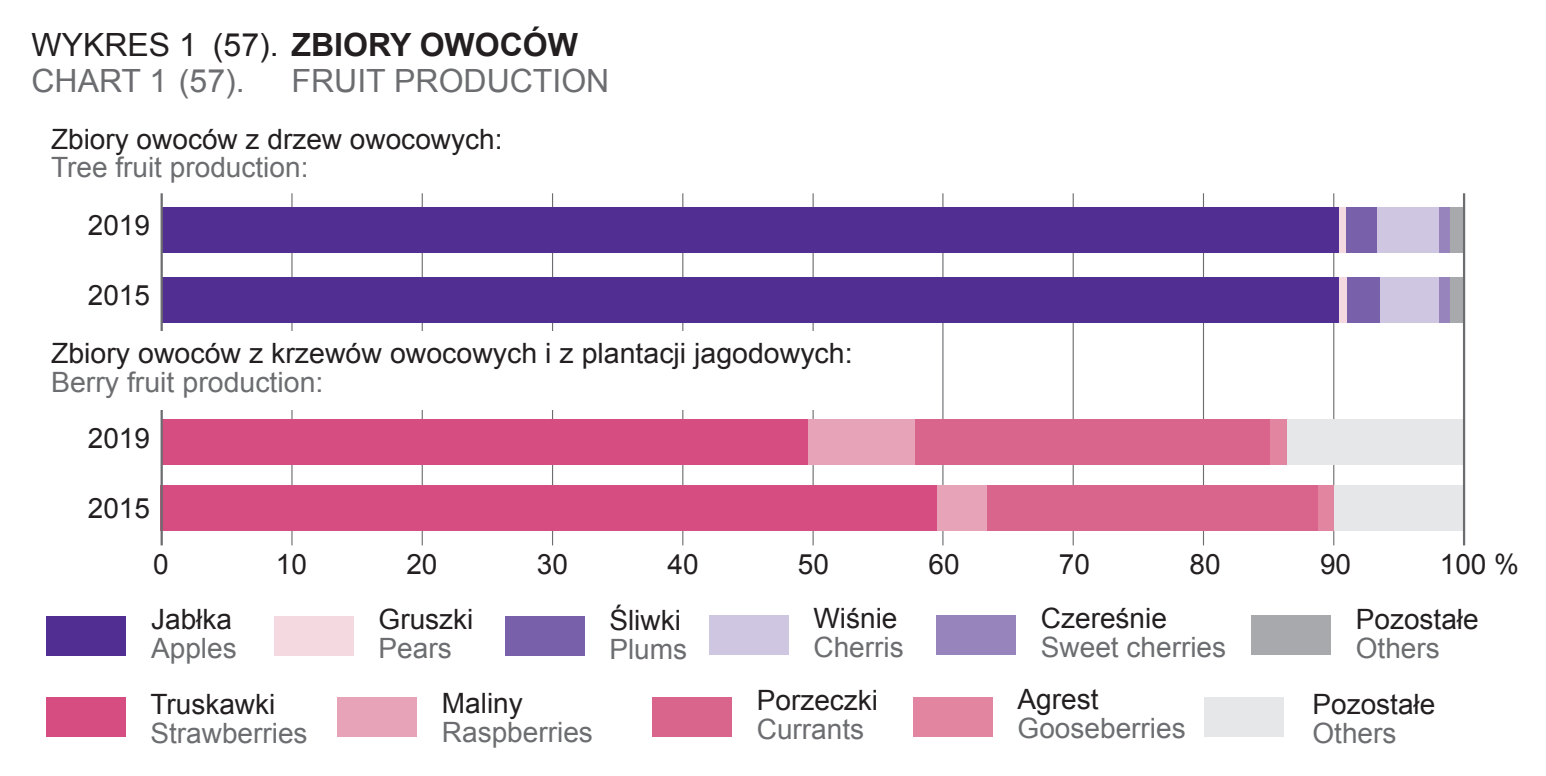
<style>
.page{position:relative;width:1546px;height:776px;background:#fff}
.page>*{position:absolute;margin:0;border:0;box-sizing:border-box;transform-origin:0 0}
.t1{font:32px/36px "Arial";color:#231f20}
.t2{font:32px "Arial";color:#6c6d70}
.t3{font:28px "Arial";color:#231f20}
.t4{font:28px "Arial";color:#6c6d70}
.s1{font-weight:700}
.s2{color:#6c6d70}
</style>
<div class="page">
<hr style="left:1332px;top:193px;width:2px;height:352px;background:#6c6d70">
<hr style="left:1202px;top:193px;width:1px;height:352px;background:#6c6d70">
<hr style="left:1072px;top:193px;width:1px;height:352px;background:#6c6d70">
<hr style="left:942px;top:193px;width:1px;height:352px;background:#6c6d70">
<hr style="left:812px;top:193px;width:1px;height:352px;background:#6c6d70">
<hr style="left:682px;top:193px;width:1px;height:352px;background:#6c6d70">
<hr style="left:552px;top:193px;width:1px;height:352px;background:#6c6d70">
<hr style="left:421px;top:193px;width:2px;height:352px;background:#6c6d70">
<hr style="left:291px;top:193px;width:1px;height:352px;background:#6c6d70">
<div style="left:47px;top:616px;width:79px;height:40px;background:#502e92"></div>
<div style="left:274px;top:616px;width:79px;height:40px;background:#f5d9e0"></div>
<div style="left:505px;top:616px;width:79px;height:40px;background:#7960aa"></div>
<div style="left:709px;top:615px;width:79px;height:40px;background:#cfc6e2"></div>
<div style="left:936px;top:615px;width:79px;height:40px;background:#9884bd"></div>
<div style="left:1251px;top:615px;width:79px;height:40px;background:#a8a9ad"></div>
<div style="left:46px;top:697px;width:79px;height:39px;background:#d64e81"></div>
<div style="left:337px;top:697px;width:80px;height:39px;background:#e7a4b8"></div>
<div style="left:913px;top:697px;width:79px;height:39px;background:#e185a0"></div>
<div style="left:1204px;top:697px;width:79px;height:39px;background:#e6e7e9"></div>
<div style="left:652px;top:697px;width:79px;height:39px;background:#d9648c"></div>
<div style="left:162px;top:277px;width:1177px;height:46px;background:#502e92"></div>
<div style="left:1339px;top:277px;width:8px;height:46px;background:#f5d9e0"></div>
<div style="left:1347px;top:277px;width:32px;height:46px;background:#7960aa"></div>
<div style="left:1379px;top:277px;width:60px;height:46px;background:#cfc6e2"></div>
<div style="left:1439px;top:277px;width:10px;height:46px;background:#9884bd"></div>
<div style="left:1449px;top:277px;width:13px;height:46px;background:#a8a9ad"></div>
<div style="left:162px;top:207px;width:1177px;height:46px;background:#502e92"></div>
<div style="left:1339px;top:207px;width:6px;height:46px;background:#f5d9e0"></div>
<div style="left:1345px;top:207px;width:31px;height:46px;background:#7960aa"></div>
<div style="left:1376px;top:207px;width:63px;height:46px;background:#cfc6e2"></div>
<div style="left:1439px;top:207px;width:10px;height:46px;background:#9884bd"></div>
<div style="left:1449px;top:207px;width:13px;height:46px;background:#a8a9ad"></div>
<div style="left:161px;top:485px;width:775px;height:45px;background:#d64e81"></div>
<div style="left:936px;top:485px;width:51px;height:45px;background:#e7a4b8"></div>
<div style="left:987px;top:485px;width:330px;height:45px;background:#d9648c"></div>
<div style="left:1317px;top:485px;width:17px;height:45px;background:#e185a0"></div>
<div style="left:1334px;top:485px;width:129px;height:45px;background:#e6e7e9"></div>
<div style="left:162px;top:419px;width:646px;height:45px;background:#d64e81"></div>
<div style="left:808px;top:419px;width:107px;height:45px;background:#e7a4b8"></div>
<div style="left:915px;top:419px;width:355px;height:45px;background:#d9648c"></div>
<div style="left:1270px;top:419px;width:16px;height:45px;background:#e185a0"></div>
<div style="left:1286px;top:419px;width:176px;height:45px;background:#e6e7e9"></div>
<hr style="left:1462px;top:193px;width:2px;height:352px;background:#6c6d70">
<hr style="left:160px;top:193px;width:3px;height:352px;background:#6c6d70">
<div style="left:44px;top:331px;width:825px;height:78px;background:#fff"></div>
<p class="t1" style="left:31px;top:27px;width:548px">WYKRES 1 (57). <span class="s1">ZBIORY OWOCÓW<br></span><span class="s2">CHART 1 (57).</span></p>
<p class="t2" style="left:291px;top:60px;width:319px">FRUIT PRODUCTION</p>
<p class="t3" style="left:51px;top:120px;width:453px">Zbiory owoców z drzew owocowych:</p>
<p class="t4" style="left:51px;top:149px;width:259px">Tree fruit production:</p>
<p class="t3" style="left:88px;top:206px;width:64px">2019</p>
<p class="t3" style="left:88px;top:276px;width:64px">2015</p>
<p class="t3" style="left:51px;top:335px;width:803px">Zbiory owoców z krzewów owocowych i z plantacji jagodowych:</p>
<p class="t4" style="left:51px;top:364px;width:274px">Berry fruit production:</p>
<p class="t3" style="left:88px;top:419px;width:64px">2019</p>
<p class="t3" style="left:88px;top:489px;width:64px">2015</p>
<p class="t3" style="left:153px;top:545px;width:17px">0</p>
<p class="t3" style="left:276px;top:545px;width:33px">10</p>
<p class="t3" style="left:406px;top:545px;width:33px">20</p>
<p class="t3" style="left:537px;top:545px;width:33px">30</p>
<p class="t3" style="left:667px;top:545px;width:33px">40</p>
<p class="t3" style="left:797px;top:545px;width:33px">50</p>
<p class="t3" style="left:928px;top:545px;width:33px">60</p>
<p class="t3" style="left:1058px;top:545px;width:33px">70</p>
<p class="t3" style="left:1189px;top:545px;width:33px">80</p>
<p class="t3" style="left:1319px;top:545px;width:33px">90</p>
<p class="t3" style="left:1439px;top:545px;width:81px">100 %</p>
<p class="t3" style="left:151px;top:601px;width:82px">Jabłka</p>
<p class="t4" style="left:151px;top:630px;width:87px">Apples</p>
<p class="t3" style="left:150px;top:686px;width:126px">Truskawki</p>
<p class="t4" style="left:150px;top:714px;width:159px">Strawberries</p>
<p class="t3" style="left:378px;top:601px;width:96px">Gruszki</p>
<p class="t4" style="left:378px;top:630px;width:75px">Pears</p>
<p class="t3" style="left:442px;top:685px;width:82px">Maliny</p>
<p class="t4" style="left:442px;top:714px;width:152px">Raspberries</p>
<p class="t3" style="left:609px;top:601px;width:73px">Śliwki</p>
<p class="t4" style="left:609px;top:630px;width:79px">Plums</p>
<p class="t3" style="left:813px;top:600px;width:85px">Wiśnie</p>
<p class="t4" style="left:813px;top:629px;width:92px">Cherris</p>
<p class="t3" style="left:756px;top:681px;width:123px">Porzeczki</p>
<p class="t4" style="left:756px;top:710px;width:109px">Currants</p>
<p class="t3" style="left:1040px;top:600px;width:128px">Czereśnie</p>
<p class="t4" style="left:1040px;top:629px;width:187px">Sweet cherries</p>
<p class="t3" style="left:1017px;top:681px;width:82px">Agrest</p>
<p class="t4" style="left:1017px;top:710px;width:170px">Gooseberries</p>
<p class="t3" style="left:1355px;top:601px;width:124px">Pozostałe</p>
<p class="t4" style="left:1355px;top:629px;width:86px">Others</p>
<p class="t3" style="left:1312px;top:686px;width:124px">Pozostałe</p>
<p class="t4" style="left:1312px;top:715px;width:86px">Others</p>
</div>
